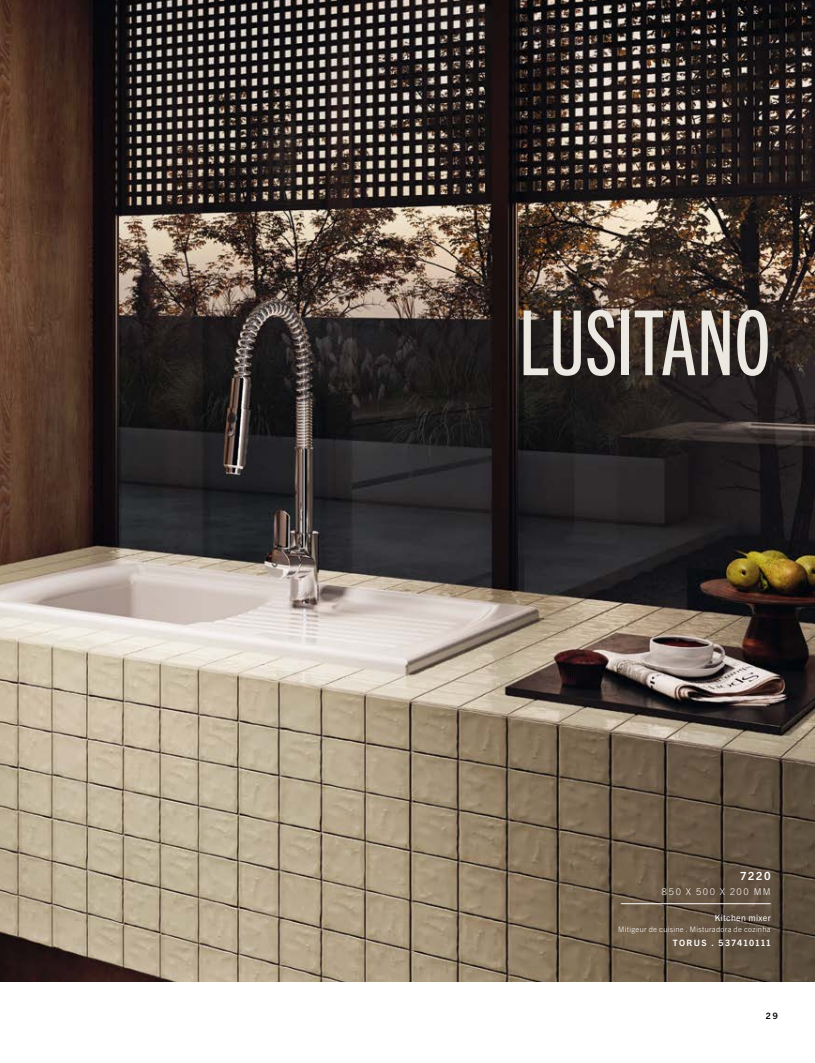
<style>
.page{position:relative;width:815px;height:1063px;background:#fff}
.page>*{position:absolute;margin:0;border:0;box-sizing:border-box;transform-origin:0 0}
.t1{font:90px "Trade Gothic Next LT Pro Cm";color:#ece9e2}
.t2{font:700 11.25px "Trade Gothic Next LT Pro";color:#fff}
.t3{font:300 9.38px "Trade Gothic Next LT Pro";letter-spacing:.17em;color:#fff}
.t4{font:700 8.75px "Trade Gothic Next LT Pro";letter-spacing:.16em;color:#fff}
.t5{font:8.75px "Trade Gothic Next LT Pro";letter-spacing:.04em;color:#fff}
.t6{font:700 8.75px "Trade Gothic Next LT Pro";color:#000}
.t7{font:300 7.5px "Trade Gothic Next LT Pro";letter-spacing:.04em;color:#fff}
</style>
<div class="page">
<img style="left:0;top:0;width:815px;height:981px">
<hr style="left:621px;top:903px;width:150px;height:1px;background:#fff">
<h1 class="t1" style="left:519px;top:282px;width:253px">LUSITANO</h1>
<h2 class="t2" style="left:740px;top:869px;width:32px">7220</h2>
<p class="t3" style="left:662px;top:885px;width:111px">850 X 500 X 200 MM</p>
<p class="t5" style="left:715px;top:911px;width:58px">Kitchen mixer</p>
<p class="t7" style="left:618px;top:924px;width:154px">Mitigeur de cuisine . Misturadora de cozinha</p>
<p class="t4" style="left:673px;top:937px;width:99px">TORUS . 537410111</p>
<p class="t6" style="left:766px;top:1009px;width:14px">29</p>
</div>
